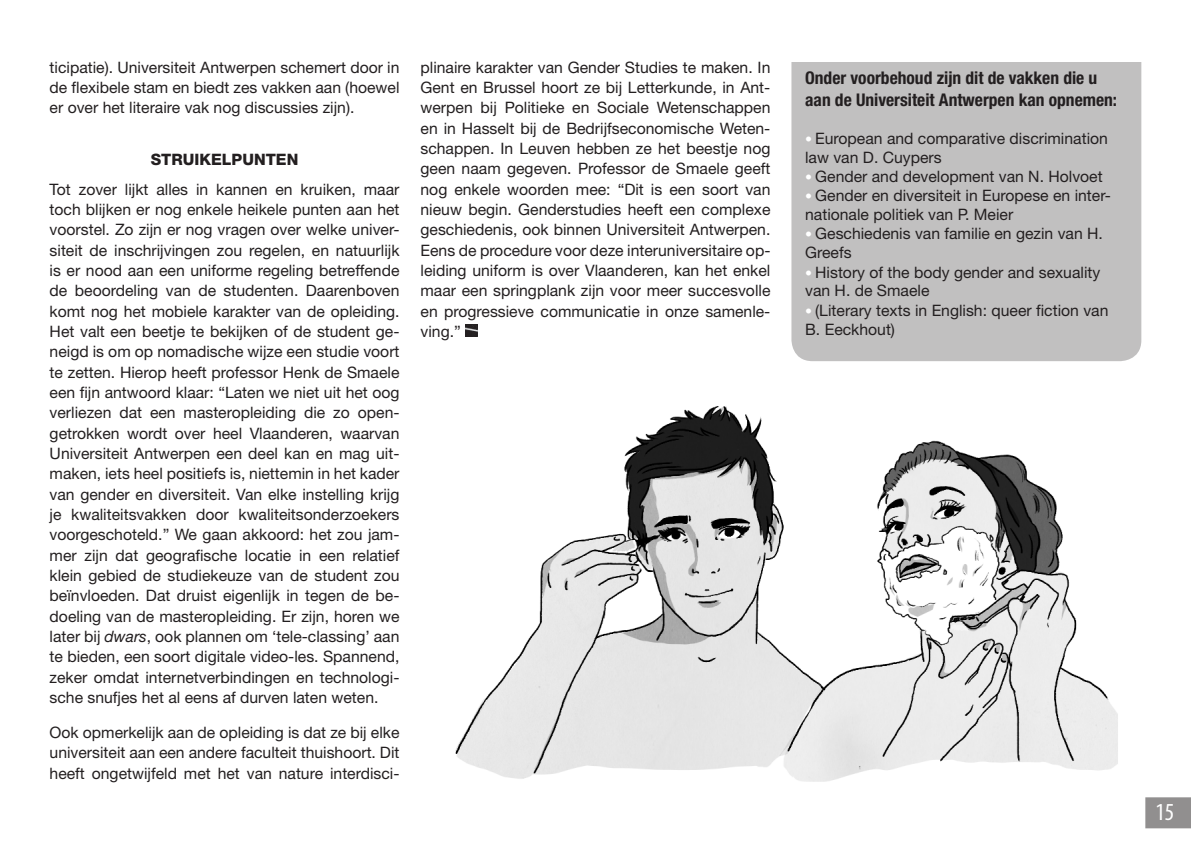
<style>
.page{position:relative;width:1191px;height:844px;background:#fff}
.page>*{position:absolute;margin:0;border:0;box-sizing:border-box;transform-origin:0 0}
.t1{font:condensed 24.5px "Myriad Pro";color:#fff}
.t2{font:700 condensed 17.5px/21px "Helvetica Neue LT Std";color:#231f20}
.t3{font:15.75px/20.3px "Helvetica Neue LT Std";color:#231f20}
.t4{font:800 15.75px "Helvetica Neue LT Std";color:#231f20}
.s1{font-style:italic}
.s2{font-stretch:condensed;font-size:14px;color:#fff}
</style>
<div class="page">
<svg style="left:1145px;top:797px;width:46px;height:31px"></svg>
<div style="left:791px;top:36px;width:350px;height:325px;background:#c1c0c0;border-radius:21px"></div>
<svg style="left:465px;top:324px;width:12px;height:13px"></svg>
<img style="left:455px;top:406px;width:663px;height:376px">
<div style="left:781px;top:15px;width:394px;height:46px;background:#fff"></div>
<p class="t3" style="left:50px;top:57px;width:351px;text-align:justify">ticipatie). Universiteit Antwerpen schemert door in de flexibele stam en biedt zes vakken aan (hoewel er over het literaire vak nog discussies zijn).</p>
<p class="t4" style="left:151px;top:149px;width:149px">STRUIKELPUNTEN</p>
<p class="t3" style="left:50px;top:179px;width:351px;text-align:justify">Tot zover lijkt alles in kannen en kruiken, maar toch blijken er nog enkele heikele punten aan het voorstel. Zo zijn er nog vragen over welke univer&shy;siteit de inschrijvingen zou regelen, en natuurlijk is er nood aan een uniforme regeling betreffende de beoordeling van de studenten. Daarenboven komt nog het mobiele karakter van de opleiding.<br>Het valt een beetje te bekijken of de student ge&shy;neigd is om op nomadische wijze een studie voort te zetten. Hierop heeft professor Henk de Smaele een fijn antwoord klaar: “Laten we niet uit het oog verliezen dat een masteropleiding die zo open&shy;getrokken wordt over heel Vlaanderen, waarvan Universiteit Antwerpen een deel kan en mag uit&shy;maken, iets heel positiefs is, niettemin in het kader van gender en diversiteit. Van elke instelling krijg je kwaliteitsvakken door kwaliteitsonderzoekers voorgeschoteld.” We gaan akkoord: het zou jam&shy;mer zijn dat geografische locatie in een relatief klein gebied de studiekeuze van de student zou beïnvloeden. Dat druist eigenlijk in tegen de be&shy;doeling van de masteropleiding. Er zijn, horen we later bij <span class="s1">dwars</span>, ook plannen om ‘tele-classing’ aan te bieden, een soort digitale video-les. Spannend, zeker omdat internetverbindingen en technologi&shy;sche snufjes het al eens af durven laten weten.</p>
<p class="t3" style="left:50px;top:721px;width:351px;text-align:justify">Ook opmerkelijk aan de opleiding is dat ze bij elke universiteit aan een andere faculteit thuishoort. Dit heeft ongetwijfeld met het van nature interdisci-</p>
<p class="t3" style="left:420px;top:57px;width:351px;text-align:justify">plinaire karakter van Gender Studies te maken. In Gent en Brussel hoort ze bij Letterkunde, in Ant&shy;werpen bij Politieke en Sociale Wetenschappen en in Hasselt bij de Bedrijfseconomische Weten&shy;schappen. In Leuven hebben ze het beestje nog geen naam gegeven. Professor de Smaele geeft nog enkele woorden mee: “Dit is een soort van nieuw begin. Genderstudies heeft een complexe geschiedenis, ook binnen Universiteit Antwerpen.<br>Eens de procedure voor deze interuniversitaire op&shy;leiding uniform is over Vlaanderen, kan het enkel maar een springplank zijn voor meer succesvolle en progressieve communicatie in onze samenle&shy;ving.”</p>
<p class="t2" style="left:805px;top:67px;width:313px">Onder voorbehoud zijn dit de vakken die u aan de Universiteit Antwerpen kan opnemen:</p>
<p class="t3" style="left:805px;top:128px;width:304px;line-height:18.9px"><span class="s2">•</span> European and comparative discrimination law van D. Cuypers</p>
<p class="t3" style="left:805px;top:166px;width:299px"><span class="s2">•</span> Gender and development van N. Holvoet</p>
<p class="t3" style="left:805px;top:186px;width:307px;line-height:18.9px"><span class="s2">•</span> Gender en diversiteit in Europese en inter&shy;nationale politiek van P. Meier</p>
<p class="t3" style="left:805px;top:224px;width:299px;line-height:18.9px"><span class="s2">•</span> Geschiedenis van familie en gezin van H.<br>Greefs</p>
<p class="t3" style="left:805px;top:262px;width:297px;line-height:18.9px"><span class="s2">•</span> History of the body gender and sexuality van H. de Smaele</p>
<p class="t3" style="left:805px;top:300px;width:305px;line-height:18.9px"><span class="s2">•</span> (Literary texts in English: queer fiction van<br>B. Eeckhout)</p>
<h1 class="t1" style="left:1155px;top:798px;width:20px">15</h1>
</div>
